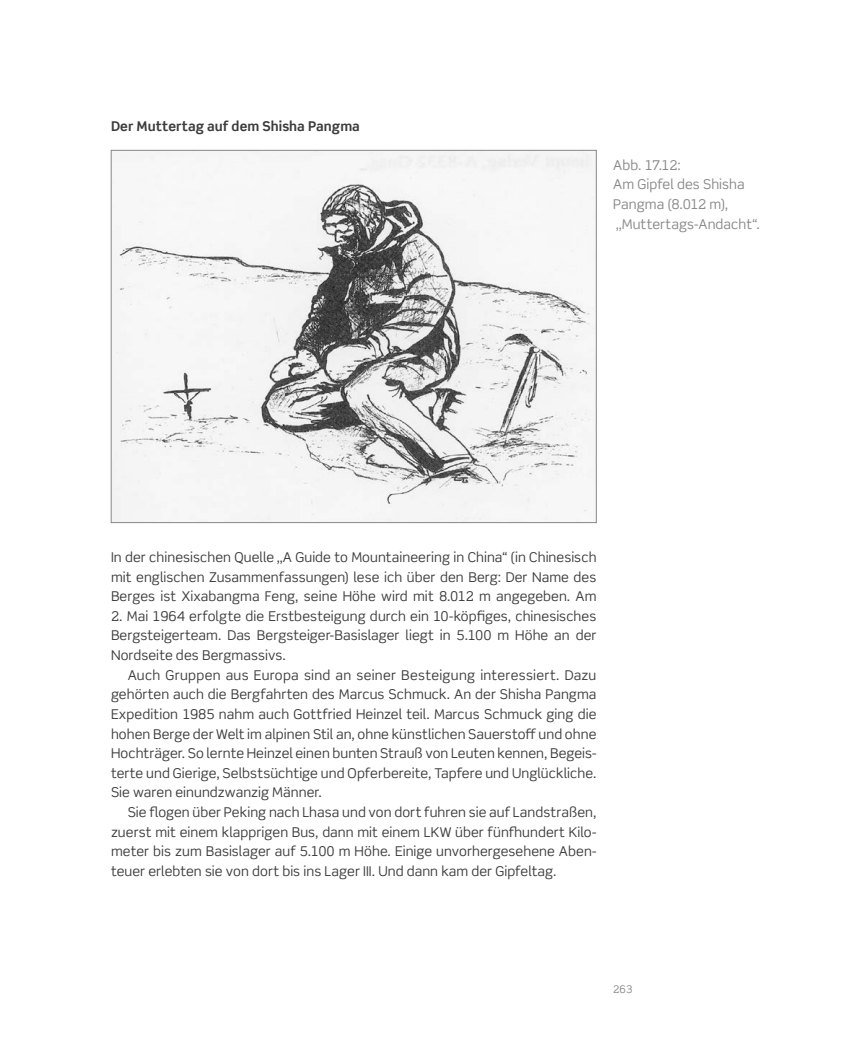
<style>
.page{position:relative;width:851px;height:1063px;background:#fff}
.page>*{position:absolute;margin:0;border:0;box-sizing:border-box;transform-origin:0 0}
.t1{font:13.5px/19.6px "Scene Std";letter-spacing:.005em;color:#3c3c3b;text-align:justify}
.t2{font:13.5px/19.6px "Scene Std";letter-spacing:.005em;color:#878787}
.t3{font:700 13.5px "Scene Std";letter-spacing:.005em;color:#3c3c3b}
.t4{font:10.5px "Scene Std";color:#878787}
</style>
<div class="page">
<img style="left:113px;top:152px;width:481px;height:369px">
<p class="t3" style="left:111px;top:117px;width:250px">Der Muttertag auf dem Shisha Pangma</p>
<p class="t2" style="left:613px;top:155px;width:148px">Abb. 17.12:<br>Am Gipfel des Shisha<br>Pangma (8.012 m), „Muttertags-Andacht“.</p>
<p class="t1" style="left:111px;top:547px;width:487px">In der chinesischen Quelle „A Guide to Mountaineering in China“ (in Chinesisch mit englischen Zusammenfassungen) lese ich über den Berg: Der Name des Berges ist Xixabangma Feng, seine Höhe wird mit 8.012 m angegeben. Am</p>
<p class="t1" style="left:111px;top:606px;width:487px">2. Mai 1964 erfolgte die Erstbesteigung durch ein 10-köpfiges, chinesisches Bergsteigerteam. Das Bergsteiger-Basislager liegt in 5.100 m Höhe an der Nordseite des Bergmassivs.</p>
<p class="t1" style="left:111px;top:665px;width:487px;text-indent:17px">Auch Gruppen aus Europa sind an seiner Besteigung interessiert. Dazu gehörten auch die Bergfahrten des Marcus Schmuck. An der Shisha Pangma Expedition 1985 nahm auch Gottfried Heinzel teil. Marcus Schmuck ging die hohen Berge der Welt im alpinen Stil an, ohne künstlichen Sauerstoff und ohne Hochträger. So lernte Heinzel einen bunten Strauß von Leuten kennen, Begeis&shy;terte und Gierige, Selbstsüchtige und Opferbereite, Tapfere und Unglückliche.<br>Sie waren einundzwanzig Männer.</p>
<p class="t1" style="left:111px;top:802px;width:487px;text-indent:17px">Sie flogen über Peking nach Lhasa und von dort fuhren sie auf Landstraßen, zuerst mit einem klapprigen Bus, dann mit einem LKW über fünfhundert Kilo&shy;meter bis zum Basislager auf 5.100 m Höhe. Einige unvorhergesehene Aben&shy;teuer erlebten sie von dort bis ins Lager III. Und dann kam der Gipfeltag.</p>
<p class="t4" style="left:613px;top:983px;width:21px">263</p>
</div>
